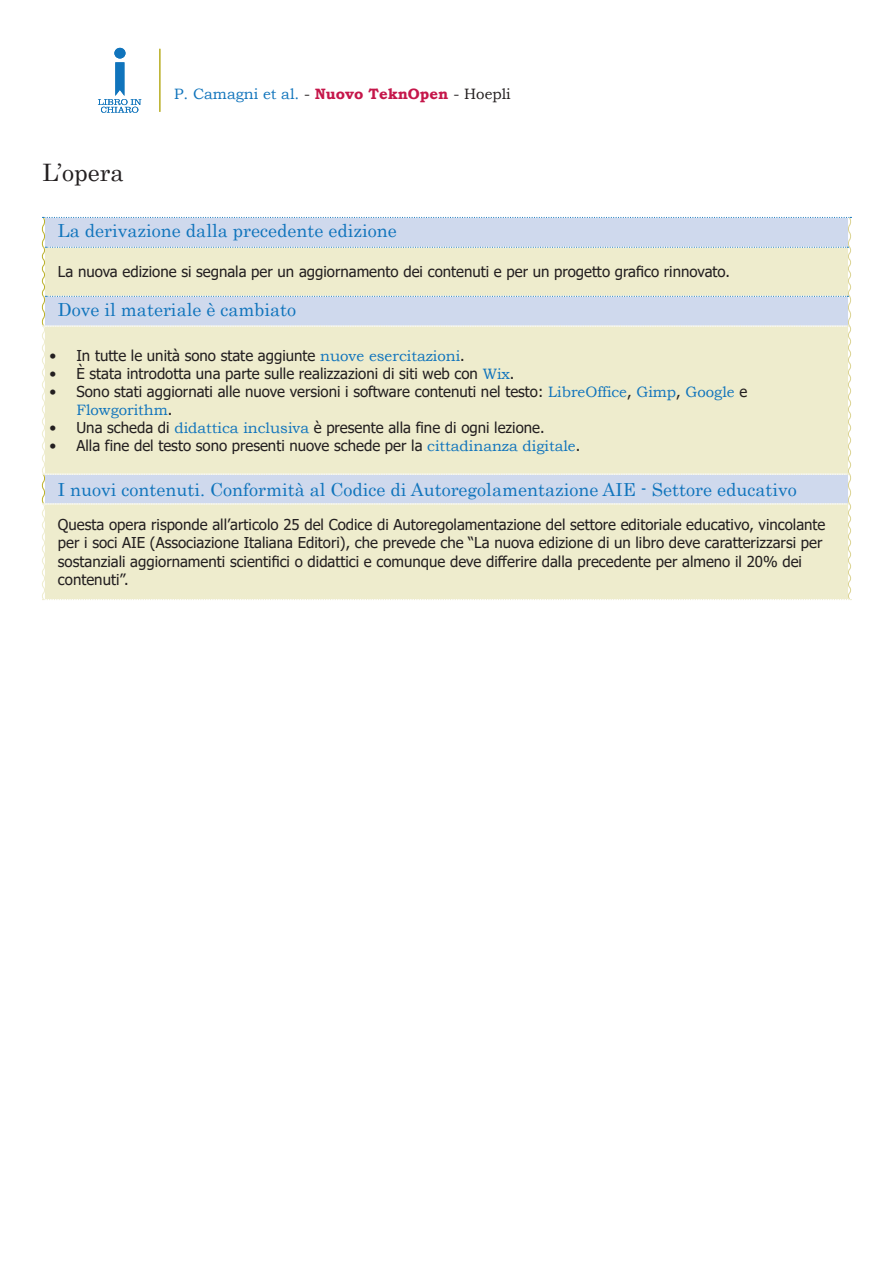
<style>
.page{position:relative;width:893px;height:1263px;background:#fff}
.page>*{position:absolute;margin:0;border:0;box-sizing:border-box;transform-origin:0 0}
.t1{font:24px "Century";color:#231f20}
.t2{font:18px "Century";color:#1074bc}
.t3{font:15px/18px "Tahoma";color:#231f20}
.t4{font:15px "Bookman Old Style";color:#1074bc}
.s1{color:#231f20}
.s2{font-weight:700;color:#c5164a}
.s3{font-family:"Bookman Old Style";color:#1074bc}
</style>
<div class="page">
<svg style="left:41px;top:217px;width:811px;height:383px;background:#e7e7d4"></svg>
<hr style="left:159px;top:49px;width:1px;height:63px;background:#bbb12a">
<div style="left:114px;top:48px;width:11px;height:11px;background:#1074bc;border-radius:50%"></div>
<svg style="left:98px;top:62px;width:43px;height:51px"></svg>
<p class="t1" style="left:43px;top:152px;width:83px">L’opera</p>
<p class="t4" style="left:174px;top:84px;width:338px">P. Camagni et al. <span class="s1">-</span> <span class="s2">Nuovo TeknOpen</span> <span class="s1">- Hoepli</span></p>
<p class="t2" style="left:58px;top:215px;width:340px">La derivazione dalla precedente edizione</p>
<p class="t3" style="left:58px;top:264px;width:674px">La nuova edizione si segnala per un aggiornamento dei contenuti e per un progetto grafico rinnovato.</p>
<p class="t2" style="left:58px;top:294px;width:240px">Dove il materiale è cambiato</p>
<p class="t3" style="left:49px;top:347px;width:417px">• In tutte le unità sono state aggiunte <span class="s3">nuove esercitazioni</span>.</p>
<p class="t3" style="left:49px;top:365px;width:467px">• È stata introdotta una parte sulle realizzazioni di siti web con <span class="s3">Wix</span>.</p>
<p class="t3" style="left:76px;top:383px;width:672px;text-indent:-27px">• Sono stati aggiornati alle nuove versioni i software contenuti nel testo: <span class="s3">LibreOffice</span>, <span class="s3">Gimp</span>, <span class="s3">Google</span> e<br><span class="s3">Flowgorithm</span>.</p>
<p class="t3" style="left:49px;top:419px;width:497px">• Una scheda di <span class="s3">didattica inclusiva</span> è presente alla fine di ogni lezione.</p>
<p class="t3" style="left:49px;top:437px;width:532px">• Alla fine del testo sono presenti nuove schede per la <span class="s3">cittadinanza digitale</span>.</p>
<p class="t2" style="left:58px;top:474px;width:740px">I nuovi contenuti. Conformità al Codice di Autoregolamentazione AIE - Settore educativo</p>
<p class="t3" style="left:58px;top:517px;width:769px">Questa opera risponde all’articolo 25 del Codice di Autoregolamentazione del settore editoriale educativo, vincolante per i soci AIE (Associazione Italiana Editori), che prevede che “La nuova edizione di un libro deve caratterizzarsi per sostanziali aggiornamenti scientifici o didattici e comunque deve differire dalla precedente per almeno il 20% dei contenuti”.</p>
</div>
